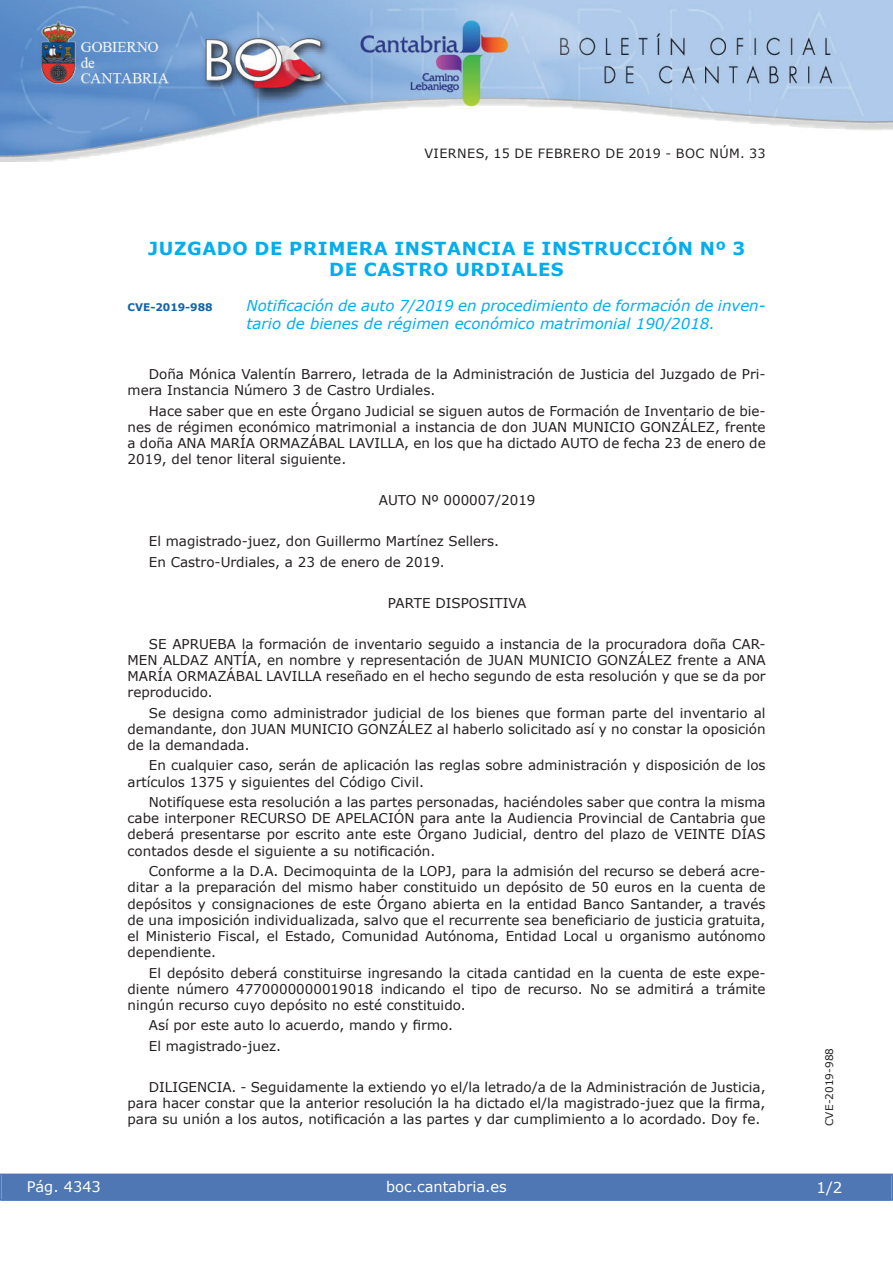
<style>
.page{position:relative;width:893px;height:1263px;background:#fff}
.page>*{position:absolute;margin:0;border:0;box-sizing:border-box;transform-origin:0 0}
.t1{font:700 18px/21px "Verdana";letter-spacing:.035em;color:#00aeef;text-align:center}
.t2{font:italic 15px/18px "Verdana";color:#00aeef}
.t3{font:15px "Verdana";color:#fff}
.t4{font:14.55px "Verdana";color:#fff}
.t5{font:13.5px/16.2px "Verdana";color:#231f20;text-align:justify}
.t6{font:12.75px "Verdana";letter-spacing:.035em;color:#231f20}
.t7{font:10.5px "Verdana";color:#231f20}
.t8{font:700 10.5px "Verdana";color:#1263a9}
</style>
<div class="page">
<img style="left:0;top:0;width:893px;height:161px">
<div style="left:1px;top:1174px;width:890px;height:27px;background:#4f77b3"></div>
<div style="left:0;top:1174px;width:893px;height:27px;border:1px solid #4f77b3"></div>
<p class="t6" style="left:424px;top:145px;width:343px">VIERNES, 15 DE FEBRERO DE 2019 - BOC NÚM. 33</p>
<h1 class="t1" style="left:148px;top:237px;width:598px">JUZGADO DE PRIMERA INSTANCIA E INSTRUCCIÓN Nº 3<br>DE CASTRO URDIALES</h1>
<p class="t8" style="left:128px;top:300px;width:87px">CVE-2019-988</p>
<p class="t2" style="left:247px;top:296px;width:520px">Notificación de auto 7/2019 en procedimiento de formación de inven&shy;tario de bienes de régimen económico matrimonial 190/2018.</p>
<p class="t5" style="left:128px;top:366px;width:639px;text-indent:21px">Doña Mónica Valentín Barrero, letrada de la Administración de Justicia del Juzgado de Pri&shy;mera Instancia Número 3 de Castro Urdiales.</p>
<p class="t5" style="left:128px;top:402px;width:640px;text-indent:21px">Hace saber que en este Órgano Judicial se siguen autos de Formación de Inventario de bie&shy;nes de régimen económico matrimonial a instancia de don JUAN MUNICIO GONZÁLEZ, frente a doña ANA MARÍA ORMAZÁBAL LAVILLA, en los que ha dictado AUTO de fecha 23 de enero de 2019, del tenor literal siguiente.</p>
<p class="t5" style="left:379px;top:492px;width:158px">AUTO Nº 000007/2019</p>
<p class="t5" style="left:149px;top:531px;width:352px;line-height:20.4px">El magistrado-juez, don Guillermo Martínez Sellers.<br>En Castro-Urdiales, a 23 de enero de 2019.</p>
<p class="t5" style="left:388px;top:594px;width:140px">PARTE DISPOSITIVA</p>
<p class="t5" style="left:128px;top:635px;width:640px;text-indent:21px">SE APRUEBA la formación de inventario seguido a instancia de la procuradora doña CAR-MEN ALDAZ ANTÍA, en nombre y representación de JUAN MUNICIO GONZÁLEZ frente a ANA MARÍA ORMAZÁBAL LAVILLA reseñado en el hecho segundo de esta resolución y que se da por reproducido.</p>
<p class="t5" style="left:128px;top:704px;width:639px;text-indent:21px">Se designa como administrador judicial de los bienes que forman parte del inventario al demandante, don JUAN MUNICIO GONZÁLEZ al haberlo solicitado así y no constar la oposición de la demandada.</p>
<p class="t5" style="left:128px;top:757px;width:639px;text-indent:21px">En cualquier caso, serán de aplicación las reglas sobre administración y disposición de los artículos 1375 y siguientes del Código Civil.</p>
<p class="t5" style="left:128px;top:794px;width:639px;text-indent:21px">Notifíquese esta resolución a las partes personadas, haciéndoles saber que contra la misma cabe interponer RECURSO DE APELACIÓN para ante la Audiencia Provincial de Cantabria que deberá presentarse por escrito ante este Órgano Judicial, dentro del plazo de VEINTE DÍAS contados desde el siguiente a su notificación.</p>
<p class="t5" style="left:128px;top:863px;width:640px;text-indent:21px">Conforme a la D.A. Decimoquinta de la LOPJ, para la admisión del recurso se deberá acre&shy;ditar a la preparación del mismo haber constituido un depósito de 50 euros en la cuenta de depósitos y consignaciones de este Órgano abierta en la entidad Banco Santander, a través de una imposición individualizada, salvo que el recurrente sea beneficiario de justicia gratuita, el Ministerio Fiscal, el Estado, Comunidad Autónoma, Entidad Local u organismo autónomo dependiente.</p>
<p class="t5" style="left:128px;top:964px;width:639px;text-indent:21px">El depósito deberá constituirse ingresando la citada cantidad en la cuenta de este expe&shy;diente número 4770000000019018 indicando el tipo de recurso. No se admitirá a trámite ningún recurso cuyo depósito no esté constituido.</p>
<p class="t5" style="left:149px;top:1015px;width:306px;line-height:20.4px">Así por este auto lo acuerdo, mando y firmo.<br>El magistrado-juez.</p>
<p class="t5" style="left:128px;top:1078px;width:639px;text-indent:21px">DILIGENCIA. - Seguidamente la extiendo yo el/la letrado/a de la Administración de Justicia, para hacer constar que la anterior resolución la ha dictado el/la magistrado-juez que la firma, para su unión a los autos, notificación a las partes y dar cumplimiento a lo acordado. Doy fe.</p>
<p class="t4" style="left:27px;top:1177px;width:76px">Pág. 4343</p>
<p class="t4" style="left:386px;top:1178px;width:122px">boc.cantabria.es</p>
<p class="t7" style="left:823px;top:1126px;width:80px;rotate:-90deg">CVE-2019-988</p>
<p class="t3" style="left:816px;top:1178px;width:27px">1/2</p>
</div>
